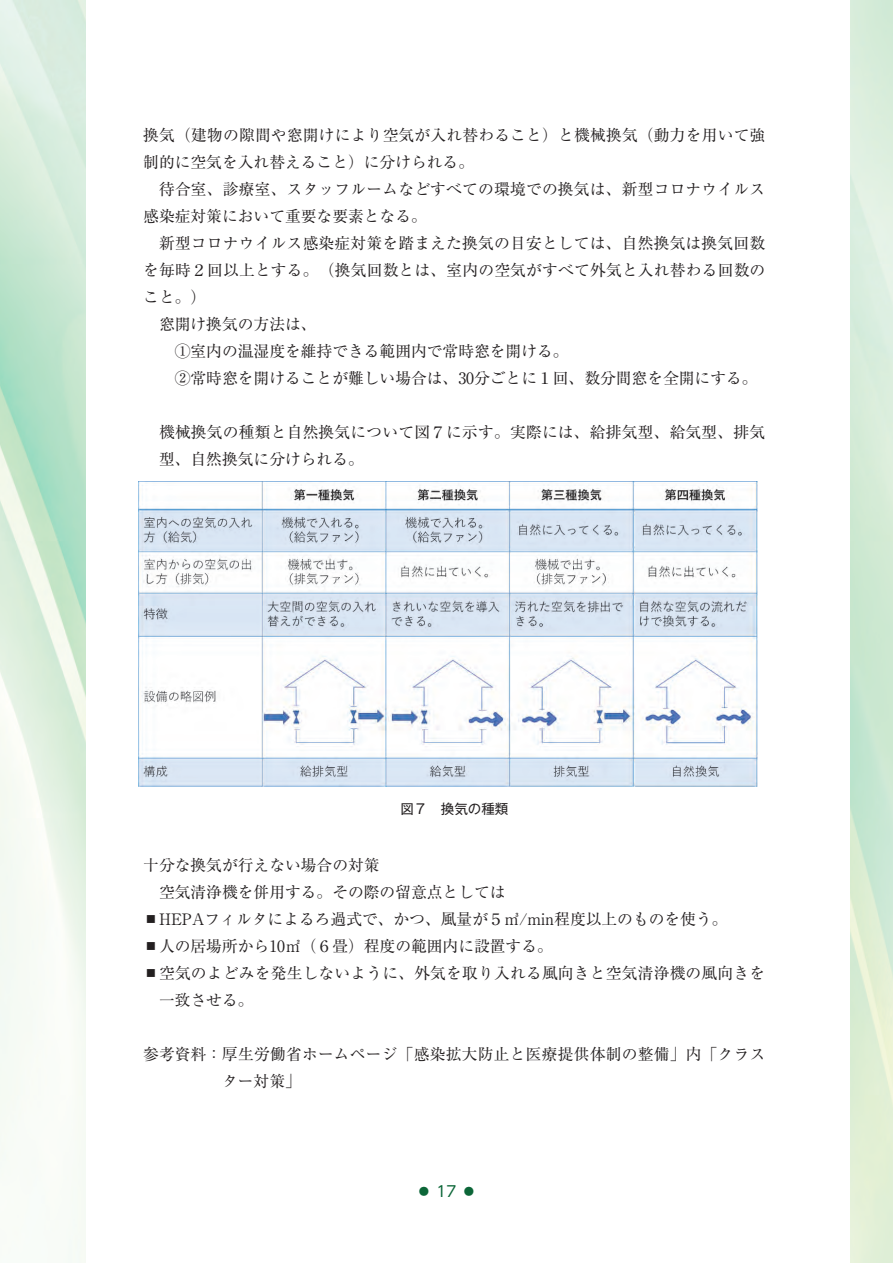
<style>
.page{position:relative;width:893px;height:1263px;background:#fff}
.page>*{position:absolute;margin:0;border:0;box-sizing:border-box;transform-origin:0 0}
.本文_2字下げ{font:15.75px/27px "Ryumin Pro";letter-spacing:.015em;color:#231f20}
.本文{font:15.75px/27px "Ryumin Pro";color:#231f20}
.t1{font:15px "UD Shin Go Pr 6 N";color:#0c6638}
.キャプション{font:13.5px "Gothic MB101 Pro";color:#231f20}
</style>
<div class="page">
<img style="left:0;top:0;width:85px;height:1263px">
<img style="left:138px;top:481px;width:620px;height:305px">
<p class="本文_2字下げ" style="left:143px;top:121px;width:624px">換気（建物の隙間や窓開けにより空気が入れ替わること）と機械換気（動力を用いて強制的に空気を入れ替えること）に分けられる。</p>
<p class="本文_2字下げ" style="left:143px;top:175px;width:623px;text-indent:16px">待合室、診療室、スタッフルームなどすべての環境での換気は、新型コロナウイルス感染症対策において重要な要素となる。</p>
<p class="本文_2字下げ" style="left:143px;top:229px;width:624px;text-align:justify;text-indent:16px">新型コロナウイルス感染症対策を踏まえた換気の目安としては、自然換気は換気回数を毎時２回以上とする。（換気回数とは、室内の空気がすべて外気と入れ替わる回数のこと。）</p>
<p class="本文_2字下げ" style="left:159px;top:310px;width:159px">窓開け換気の方法は、</p>
<p class="本文_2字下げ" style="left:159px;top:337px;width:411px">　①室内の温湿度を維持できる範囲内で常時窓を開ける。</p>
<p class="本文_2字下げ" style="left:159px;top:364px;width:600px">　②常時窓を開けることが難しい場合は、30分ごとに１回、数分間窓を全開にする。</p>
<p class="本文_2字下げ" style="left:159px;top:418px;width:608px">機械換気の種類と自然換気について図７に示す。実際には、給排気型、給気型、排気型、自然換気に分けられる。</p>
<p class="キャプション" style="left:400px;top:798px;width:109px">図７　換気の種類</p>
<p class="本文" style="left:143px;top:850px;width:238px">十分な換気が行えない場合の対策</p>
<p class="本文_2字下げ" style="left:159px;top:877px;width:348px">空気清浄機を併用する。その際の留意点としては</p>
<p class="本文" style="left:143px;top:904px;width:586px">▪HEPAフィルタによるろ過式で、かつ、風量が５㎥/min程度以上のものを使う。</p>
<p class="本文" style="left:143px;top:931px;width:411px">▪人の居場所から10㎡（６畳）程度の範囲内に設置する。</p>
<p class="本文" style="left:159px;top:958px;width:608px;text-indent:-16px">▪空気のよどみを発生しないように、外気を取り入れる風向きと空気清浄機の風向きを一致させる。</p>
<p class="本文" style="left:222px;top:1039px;width:545px;text-indent:-79px">参考資料：厚生労働省ホームページ「感染拡大防止と医療提供体制の整備」内「クラスター対策」</p>
<p class="t1" style="left:437px;top:1179px;width:21px">17</p>
<p class="t1" style="left:416px;top:1179px;width:61px">◦　　◦</p>
</div>
